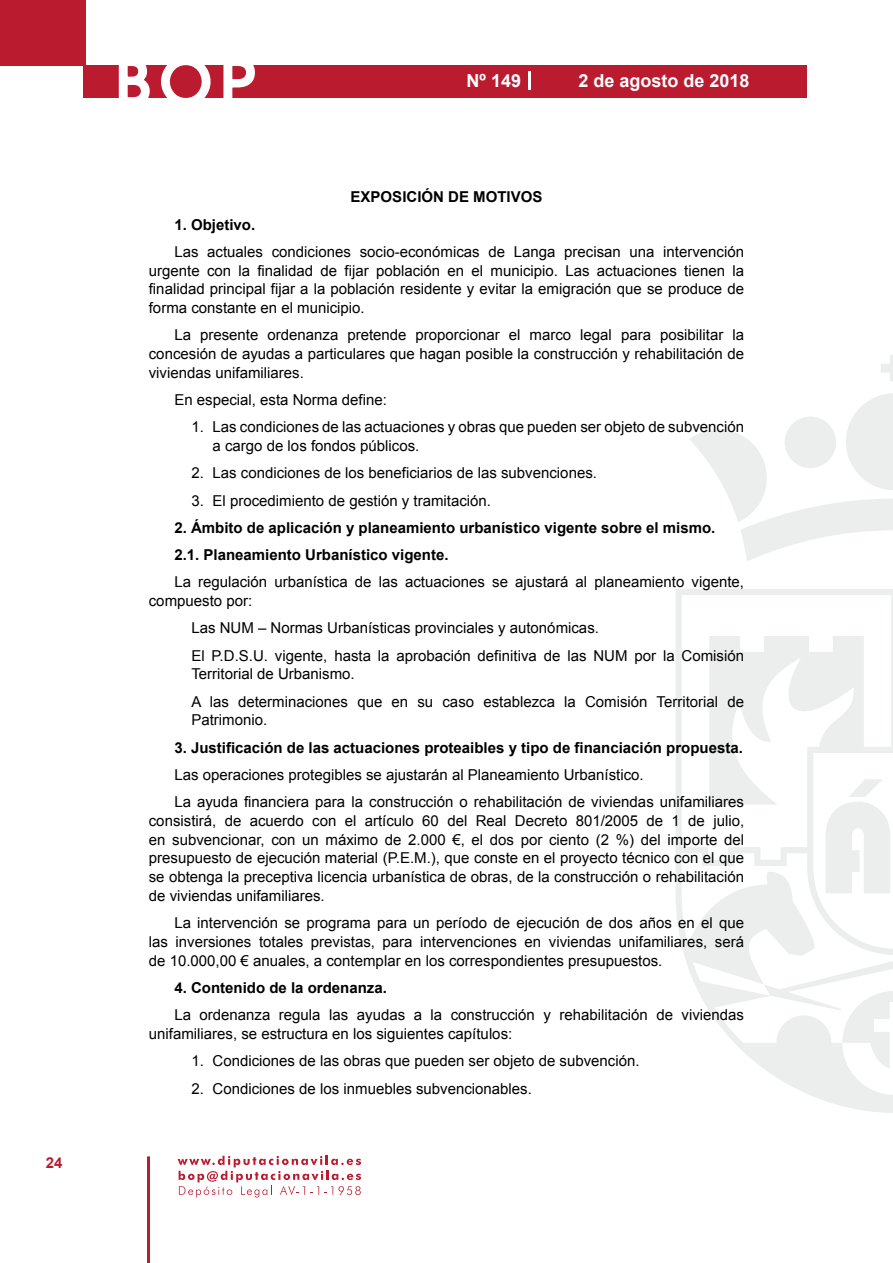
<style>
.page{position:relative;width:893px;height:1263px;background:#fff}
.page>*{position:absolute;margin:0;border:0;box-sizing:border-box;transform-origin:0 0}
.t1{font:500 61.5px "Avant Garde";color:#fff}
.t2{font:700 18px "Arial";color:#fff}
.t3{font:15px/18.8px "Arial";color:#000}
.t4{font:700 15px/27.3px "Arial";color:#000}
.t5{font:700 15px "Arial";color:#ba1b2f}
</style>
<div class="page">
<svg style="left:178px;top:1156px;width:183px;height:41px"></svg>
<hr style="left:147px;top:1156px;width:3px;height:107px;background:#ba1b2f">
<div style="left:0;top:0;width:85px;height:66px;background:#ba1b2f"></div>
<div style="left:84px;top:65px;width:723px;height:33px;background:#ba1b2f"></div>
<svg style="left:118px;top:65px;width:32px;height:33px"></svg>
<svg style="left:161px;top:65px;width:50px;height:33px"></svg>
<svg style="left:223px;top:65px;width:32px;height:33px"></svg>
<svg style="left:529px;top:71px;width:2px;height:19px"></svg>
<svg style="left:881px;top:355px;width:12px;height:27px"></svg>
<svg style="left:690px;top:393px;width:203px;height:168px"></svg>
<svg style="left:676px;top:589px;width:217px;height:524px"></svg>
<svg style="left:764px;top:984px;width:129px;height:86px"></svg>
<svg style="left:825px;top:779px;width:66px;height:114px"></svg>
<p class="t5" style="left:46px;top:1153px;width:18px">24</p>
<h1 class="t1" style="left:115px;top:44px;width:141px">BOP</h1>
<p class="t2" style="left:467px;top:69px;width:56px">Nº 149</p>
<p class="t2" style="left:578px;top:69px;width:173px">2 de agosto de 2018</p>
<p class="t4" style="left:351px;top:184px;width:193px">EXPOSICIÓN DE MOTIVOS</p>
<p class="t4" style="left:174px;top:211px;width:82px">1. Objetivo.</p>
<p class="t3" style="left:149px;top:242px;width:597px;text-align:justify;text-indent:26px">Las actuales condiciones socio-económicas de Langa precisan una intervención urgente con la finalidad de fijar población en el municipio. Las actuaciones tienen la finalidad principal fijar a la población residente y evitar la emigración que se produce de forma constante en el municipio.</p>
<p class="t3" style="left:149px;top:326px;width:597px;text-align:justify;text-indent:26px">La presente ordenanza pretende proporcionar el marco legal para posibilitar la concesión de ayudas a particulares que hagan posible la construcción y rehabilitación de viviendas unifamiliares.</p>
<p class="t3" style="left:174px;top:391px;width:214px">En especial, esta Norma define:</p>
<p class="t3" style="left:213px;top:418px;width:533px;text-indent:-21px">1. Las condiciones de las actuaciones y obras que pueden ser objeto de subvención a cargo de los fondos públicos.</p>
<p class="t3" style="left:191px;top:464px;width:407px">2. Las condiciones de los beneficiarios de las subvenciones.</p>
<p class="t3" style="left:191px;top:491px;width:301px">3. El procedimiento de gestión y tramitación.</p>
<p class="t4" style="left:174px;top:514px;width:543px">2. Ámbito de aplicación y planeamiento urbanístico vigente sobre el mismo.<br>2.1. Planeamiento Urbanístico vigente.</p>
<p class="t3" style="left:149px;top:573px;width:597px;text-indent:26px">La regulación urbanística de las actuaciones se ajustará al planeamiento vigente, compuesto por:</p>
<p class="t3" style="left:191px;top:615px;width:554px;line-height:27.3px">Las NUM – Normas Urbanísticas provinciales y autonómicas.<br>El P.D.S.U. vigente, hasta la aprobación definitiva de las NUM por la Comisión</p>
<p class="t3" style="left:191px;top:661px;width:554px;line-height:27.3px">Territorial de Urbanismo.<br>A las determinaciones que en su caso establezca la Comisión Territorial de</p>
<p class="t3" style="left:191px;top:711px;width:77px">Patrimonio.</p>
<p class="t4" style="left:174px;top:734px;width:570px">3. Justificación de las actuaciones proteaibles y tipo de financiación propuesta.</p>
<p class="t3" style="left:174px;top:761px;width:571px;line-height:27.3px">Las operaciones protegibles se ajustarán al Planeamiento Urbanístico.<br>La ayuda financiera para la construcción o rehabilitación de viviendas unifamiliares</p>
<p class="t3" style="left:149px;top:811px;width:597px;text-align:justify">consistirá, de acuerdo con el artículo 60 del Real Decreto 801/2005 de 1 de julio, en subvencionar, con un máximo de 2.000 €, el dos por ciento (2 %) del importe del presupuesto de ejecución material (P.E.M.), que conste en el proyecto técnico con el que se obtenga la preceptiva licencia urbanística de obras, de la construcción o rehabilitación de viviendas unifamiliares.</p>
<p class="t3" style="left:149px;top:914px;width:597px;text-align:justify;text-indent:26px">La intervención se programa para un período de ejecución de dos años en el que las inversiones totales previstas, para intervenciones en viviendas unifamiliares, será de 10.000,00 € anuales, a contemplar en los correspondientes presupuestos.</p>
<p class="t4" style="left:174px;top:974px;width:214px">4. Contenido de la ordenanza.</p>
<p class="t3" style="left:149px;top:1006px;width:597px;text-indent:26px">La ordenanza regula las ayudas a la construcción y rehabilitación de viviendas unifamiliares, se estructura en los siguientes capítulos:</p>
<p class="t3" style="left:191px;top:1052px;width:450px">1. Condiciones de las obras que pueden ser objeto de subvención.</p>
<p class="t3" style="left:191px;top:1079px;width:342px">2. Condiciones de los inmuebles subvencionables.</p>
</div>
